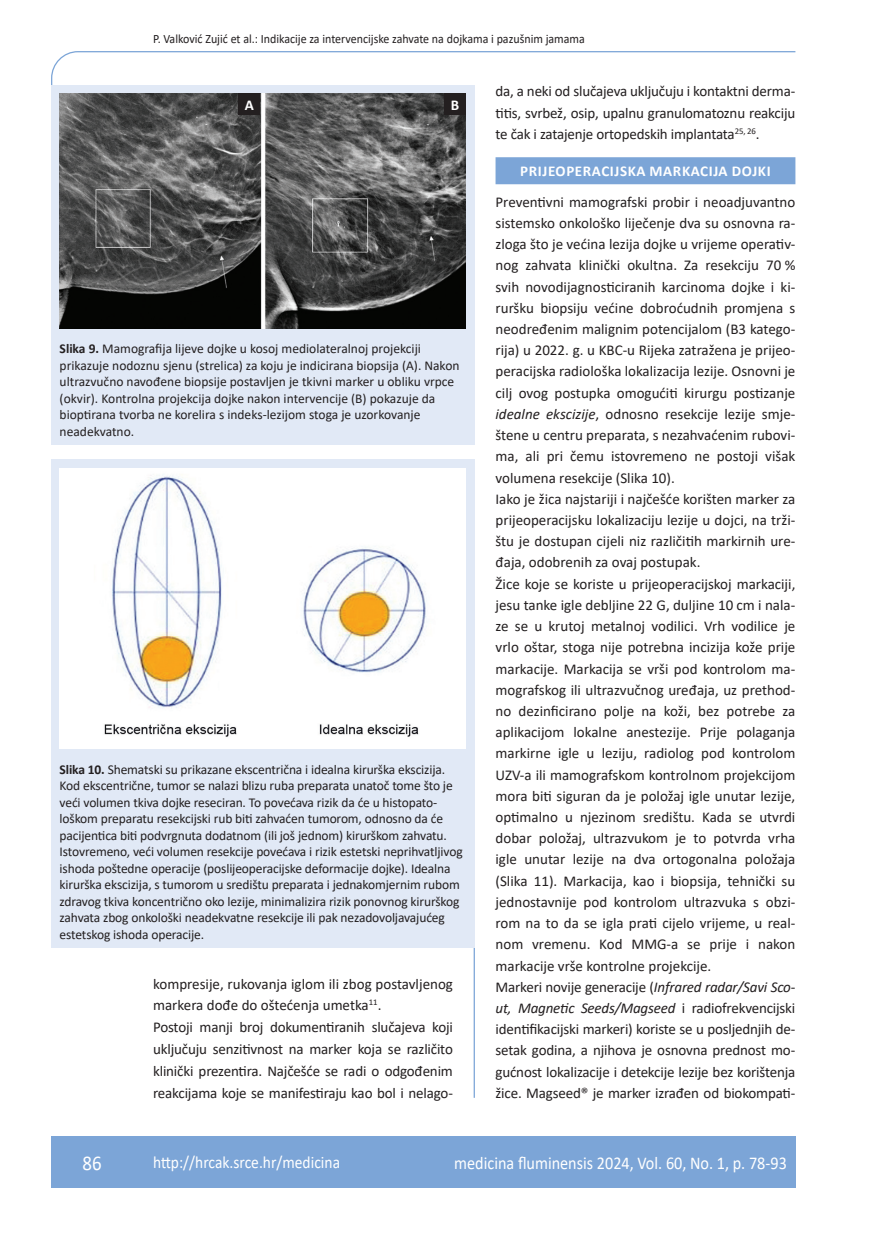
<style>
.page{position:relative;width:872px;height:1234px;background:#fff}
.page>*{position:absolute;margin:0;border:0;box-sizing:border-box;transform-origin:0 0}
.t1{font:21px "Calibri";color:#fff;scale:.9 1}
.t2{font:18px "Calibri";color:#fff;scale:.9 1}
.t3{font:17.25px "Calibri";color:#fff;scale:.9 1}
.osnovni_tekst{font:15px/21.1px "Calibri";letter-spacing:-.01em;color:#231f20;text-align:justify}
.naslov_ruler{font:700 15px "Calibri";letter-spacing:.04em;color:#fff}
.potpis_slika{font:700 15px "Calibri";color:#fff}
.potpis_slika-2{font:13.5px/16.5px "Calibri";letter-spacing:-.01em;color:#231f20}
.glava{font:12.75px "Calibri";color:#231f20;scale:.94 1}
.s1{font-weight:700}
.s2{font-style:italic}
</style>
<div class="page">
<svg style="left:51px;top:51px;width:745px;height:275px"></svg>
<hr style="left:473px;top:947px;width:2px;height:150px;background:#7ca5d7">
<div style="left:51px;top:1135px;width:744px;height:51px;background:#7ca5d7"></div>
<div style="left:495px;top:157px;width:300px;height:27px;background:#7ca5d7"></div>
<div style="left:51px;top:85px;width:423px;height:360px;background:#e1e9f6"></div>
<img style="left:60px;top:94px;width:406px;height:234px">
<div style="left:51px;top:459px;width:423px;height:489px;background:#e1e9f6"></div>
<img style="left:60px;top:468px;width:406px;height:280px">
<div style="left:239px;top:94px;width:21px;height:21px;background:#231f20"></div>
<div style="left:444px;top:94px;width:22px;height:21px;background:#231f20"></div>
<p class="glava" style="left:153px;top:29px;width:461px">P. Valković Zujić et al.: Indikacije za intervencijske zahvate na dojkama i pazušnim jamama</p>
<p class="potpis_slika" style="left:245px;top:94px;width:11px">A</p>
<p class="potpis_slika" style="left:451px;top:94px;width:10px">B</p>
<p class="potpis_slika-2" style="left:60px;top:340px;width:401px"><span class="s1">Slika 9.</span> Mamografija lijeve dojke u kosoj mediolateralnoj projekciji prikazuje nodoznu sjenu (strelica) za koju je indicirana biopsija (A). Nakon ultrazvučno navođene biopsije postavljen je tkivni marker u obliku vrpce (okvir). Kontrolna projekcija dojke nakon intervencije (B) pokazuje da bioptirana tvorba ne korelira s indeks-lezijom stoga je uzorkovanje neadekvatno.</p>
<p class="potpis_slika-2" style="left:60px;top:760px;width:404px"><span class="s1">Slika 10.</span> Shematski su prikazane ekscentrična i idealna kirurška ekscizija.<br>Kod ekscentrične, tumor se nalazi blizu ruba preparata unatoč tome što je veći volumen tkiva dojke reseciran. To povećava rizik da će u histopato&shy;loškom preparatu resekcijski rub biti zahvaćen tumorom, odnosno da će pacijentica biti podvrgnuta dodatnom (ili još jednom) kirurškom zahvatu.<br>Istovremeno, veći volumen resekcije povećava i rizik estetski neprihvatljivog ishoda poštedne operacije (poslijeoperacijske deformacije dojke). Idealna kirurška ekscizija, s tumorom u središtu preparata i jednakomjernim rubom zdravog tkiva koncentrično oko lezije, minimalizira rizik ponovnog kirurškog zahvata zbog onkološki neadekvatne resekcije ili pak nezadovoljavajućeg estetskog ishoda operacije.</p>
<p class="osnovni_tekst" style="left:153px;top:971px;width:301px;line-height:21.9px">kompresije, rukovanja iglom ili zbog postavljenog markera dođe do oštećenja umetka<sup>11</sup>.</p>
<p class="osnovni_tekst" style="left:153px;top:1015px;width:301px;line-height:21.9px">Postoji manji broj dokumentiranih slučajeva koji uključuju senzitivnost na marker koja se različito klinički prezentira. Najčešće se radi o odgođenim reakcijama koje se manifestiraju kao bol i nelago-</p>
<p class="osnovni_tekst" style="left:495px;top:80px;width:301px">da, a neki od slučajeva uključuju i kontaktni derma&shy;titis, svrbež, osip, upalnu granulomatoznu reakciju te čak i zatajenje ortopedskih implantata<sup>25,</sup> <sup>26</sup>.</p>
<p class="naslov_ruler" style="left:520px;top:160px;width:252px">PRIJEOPERACIJSKA MARKACIJA DOJKI</p>
<p class="osnovni_tekst" style="left:495px;top:191px;width:301px">Preventivni mamografski probir i neoadjuvantno sistemsko onkološko liječenje dva su osnovna ra&shy;zloga što je većina lezija dojke u vrijeme operativ&shy;nog zahvata klinički okultna. Za resekciju 70 % svih novodijagnosticiranih karcinoma dojke i ki&shy;ruršku biopsiju većine dobroćudnih promjena s neodređenim malignim potencijalom (B3 katego&shy;rija) u 2022. g. u KBC-u Rijeka zatražena je prijeo&shy;peracijska radiološka lokalizacija lezije. Osnovni je cilj ovog postupka omogućiti kirurgu postizanje <span class="s2">idealne ekscizije</span>, odnosno resekcije lezije smje&shy;štene u centru preparata, s nezahvaćenim rubovi&shy;ma, ali pri čemu istovremeno ne postoji višak volumena resekcije (Slika 10).</p>
<p class="osnovni_tekst" style="left:495px;top:487px;width:301px">Iako je žica najstariji i najčešće korišten marker za prijeoperacijsku lokalizaciju lezije u dojci, na trži&shy;štu je dostupan cijeli niz različitih markirnih ure&shy;đaja, odobrenih za ovaj postupak.</p>
<p class="osnovni_tekst" style="left:495px;top:572px;width:301px">Žice koje se koriste u prijeoperacijskoj markaciji, jesu tanke igle debljine 22 G, duljine 10 cm i nala&shy;ze se u krutoj metalnoj vodilici. Vrh vodilice je vrlo oštar, stoga nije potrebna incizija kože prije markacije. Markacija se vrši pod kontrolom ma&shy;mografskog ili ultrazvučnog uređaja, uz prethod&shy;no dezinficirano polje na koži, bez potrebe za aplikacijom lokalne anestezije. Prije polaganja markirne igle u leziju, radiolog pod kontrolom UZV-a ili mamografskom kontrolnom projekcijom mora biti siguran da je položaj igle unutar lezije, optimalno u njezinom središtu. Kada se utvrdi dobar položaj, ultrazvukom je to potvrda vrha igle unutar lezije na dva ortogonalna položaja (Slika 11). Markacija, kao i biopsija, tehnički su jednostavnije pod kontrolom ultrazvuka s obzi&shy;rom na to da se igla prati cijelo vrijeme, u real&shy;nom vremenu. Kod MMG-a se prije i nakon markacije vrše kontrolne projekcije.</p>
<p class="osnovni_tekst" style="left:495px;top:975px;width:301px">Markeri novije generacije (<span class="s2">Infrared radar/Savi Sco&shy;ut, Magnetic Seeds/Magseed</span> i radiofrekvencijski identifikacijski markeri) koriste se u posljednjih de&shy;setak godina, a njihova je osnovna prednost mo&shy;gućnost lokalizacije i detekcije lezije bez korištenja žice. Magseed® je marker izrađen od biokompati-</p>
<p class="t1" style="left:82px;top:1147px;width:23px">86</p>
<p class="t3" style="left:153px;top:1149px;width:209px">http://hrcak.srce.hr/medicina</p>
<p class="t2" style="left:454px;top:1149px;width:371px">medicina fluminensis 2024, Vol. 60, No. 1, p. 78-93</p>
</div>
